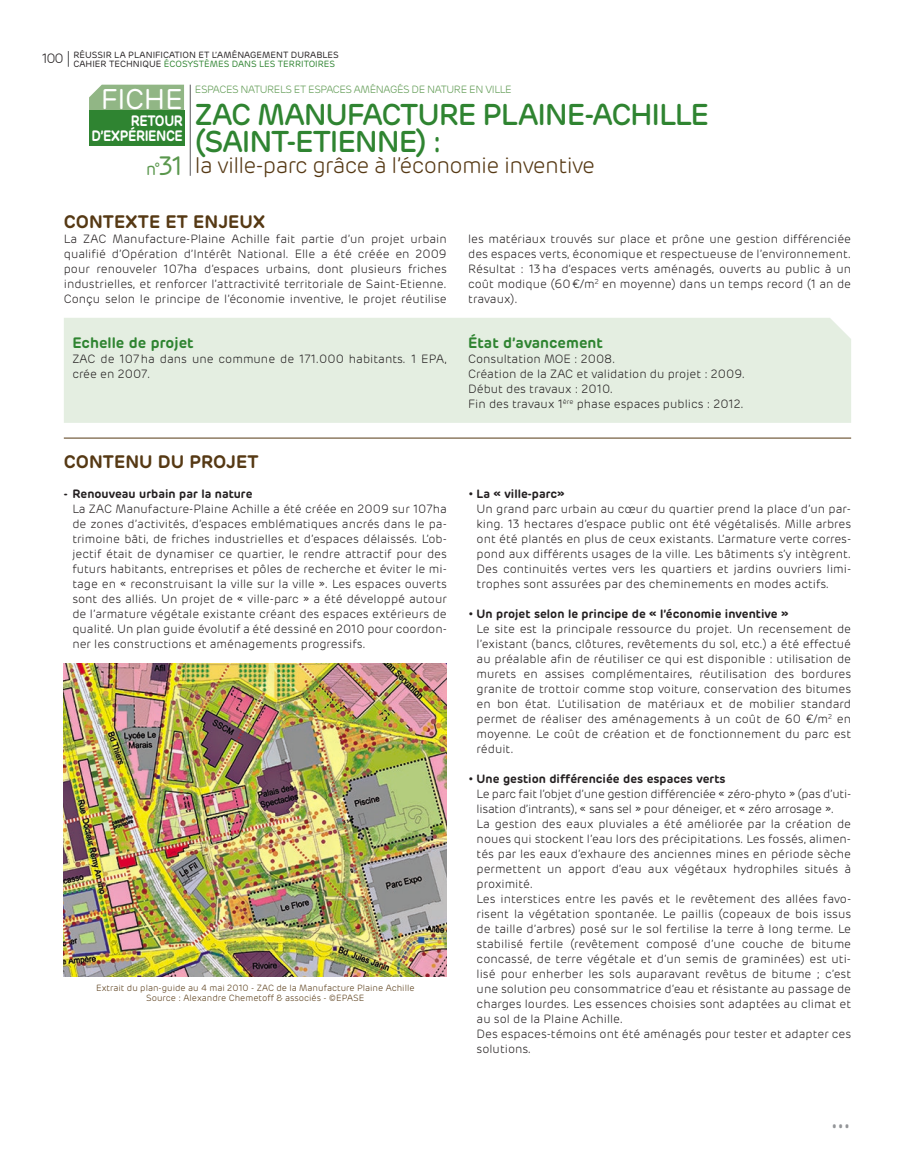
<style>
.page{position:relative;width:915px;height:1170px;background:#fff}
.page>*{position:absolute;margin:0;border:0;box-sizing:border-box;transform-origin:0 0}
.t1{font:500 30px/27px "Rubrik";letter-spacing:-.04em;color:#2f8431}
.t2{font:28.5px "Rubrik";letter-spacing:-.01em;color:#fff}
.t3{font:300 22.5px "Rubrik";letter-spacing:-.03em;color:#563914}
.t4{font:600 22.5px "Rubrik";color:#939598}
.t5{font:600 18px "Rubrik";color:#563914}
.t6{font:17.55px "Rubrik";color:#5a974d;scale:.94 1}
.t7{font:600 15px "Rubrik";color:#2f8431}
.t8{font:600 15px/15px "Rubrik";letter-spacing:-.03em;color:#fff;text-align:right;scale:.89 1}
.t9{font:600 15px "Rubrik";letter-spacing:-.03em;color:#fff}
.t10{font:300 12px/15px "Rubrik";color:#231f20;text-align:justify}
.t11{font:600 12px "Rubrik";color:#231f20}
.t12{font:300 10.5px "Rubrik";letter-spacing:-.04em;color:#5a974d}
.t13{font:300 9px/9.8px "Rubrik";color:#563914;text-align:center}
.t14{font:9px/9px "Rubrik";color:#231f20}
.s1{font-weight:300;font-size:13.5px}
.s2{color:#2f8431}
.s3{font-size:26.55px}
</style>
<div class="page">
<svg style="left:68px;top:51px;width:1px;height:16px"></svg>
<div style="left:64px;top:318px;width:786px;height:105px;background:#e4eee1"></div>
<hr style="left:64px;top:438px;width:786px;height:1px;background:#563914">
<hr style="left:190px;top:85px;width:1px;height:91px;background:#57585a">
<div style="left:89px;top:85px;width:95px;height:25px;background:#91b685"></div>
<div style="left:89px;top:110px;width:95px;height:36px;background:#2f8431"></div>
<img style="left:64px;top:663px;width:382px;height:313px">
<p class="t14" style="left:73px;top:50px;width:266px;text-indent:-32px"><span class="s1">100</span> RÉUSSIR LA PLANIFICATION ET L’AMÉNAGEMENT DURABLES<br>CAHIER TECHNIQUE <span class="s2">ÉCOSYSTÈMES DANS LES TERRITOIRES</span></p>
<h2 class="t2" style="left:101px;top:82px;width:84px">FICHE</h2>
<p class="t8" style="left:91px;top:114px;width:104px">RETOUR<br>D’EXPÉRIENCE</p>
<p class="t9" style="left:138px;top:109px;width:47px">OUTIL</p>
<h3 class="t6" style="left:146px;top:158px;width:41px">n°<span class="s3">31</span></h3>
<p class="t12" style="left:195px;top:83px;width:318px">ESPACES NATURELS ET ESPACES AMÉNAGÉS DE NATURE EN VILLE</p>
<h1 class="t1" style="left:195px;top:101px;width:515px">ZAC MANUFACTURE PLAINE-ACHILLE (SAINT-ETIENNE) :</h1>
<h3 class="t3" style="left:195px;top:152px;width:401px">la ville-parc grâce à l’économie inventive</h3>
<h3 class="t5" style="left:64px;top:210px;width:202px">CONTEXTE ET ENJEUX</h3>
<p class="t10" style="left:64px;top:231px;width:384px">La ZAC Manufacture-Plaine Achille fait partie d’un projet urbain qualifié d’Opération d’Intérêt National. Elle a été créée en 2009 pour renouveler 107ha d’espaces urbains, dont plusieurs friches industrielles, et renforcer l’attractivité territoriale de Saint-Etienne.<br>Conçu selon le principe de l’économie inventive, le projet réutilise</p>
<p class="t10" style="left:468px;top:231px;width:384px">les matériaux trouvés sur place et prône une gestion différenciée des espaces verts, économique et respectueuse de l’environnement.<br>Résultat : 13ha d’espaces verts aménagés, ouverts au public à un coût modique (60€/m<sup>2</sup> en moyenne) dans un temps record (1 an de travaux).</p>
<p class="t7" style="left:72px;top:333px;width:123px">Echelle de projet</p>
<p class="t10" style="left:72px;top:351px;width:376px">ZAC de 107ha dans une commune de 171.000 habitants. 1 EPA, crée en 2007.</p>
<h3 class="t5" style="left:64px;top:450px;width:196px">CONTENU DU PROJET</h3>
<p class="t11" style="left:64px;top:486px;width:190px">- Renouveau urbain par la nature</p>
<p class="t10" style="left:72px;top:501px;width:376px">La ZAC Manufacture-Plaine Achille a été créée en 2009 sur 107ha de zones d’activités, d’espaces emblématiques ancrés dans le pa&shy;trimoine bâti, de friches industrielles et d’espaces délaissés. L’ob&shy;jectif était de dynamiser ce quartier, le rendre attractif pour des futurs habitants, entreprises et pôles de recherche et éviter le mi&shy;tage en « reconstruisant la ville sur la ville ». Les espaces ouverts sont des alliés. Un projet de « ville-parc » a été développé autour de l’armature végétale existante créant des espaces extérieurs de qualité. Un plan guide évolutif a été dessiné en 2010 pour coordon&shy;ner les constructions et aménagements progressifs.</p>
<p class="t13" style="left:96px;top:982px;width:320px">Extrait du plan-guide au 4 mai 2010 - ZAC de la Manufacture Plaine Achille<br>Source : Alexandre Chemetoff &amp; associés - ©EPASE</p>
<p class="t7" style="left:468px;top:333px;width:136px">État d’avancement</p>
<p class="t10" style="left:468px;top:351px;width:279px;text-align:left">Consultation MOE : 2008.<br>Création de la ZAC et validation du projet : 2009.<br>Début des travaux : 2010.<br>Fin des travaux 1<sup>ère</sup> phase espaces publics : 2012.</p>
<p class="t11" style="left:468px;top:486px;width:98px">• La « ville-parc»</p>
<p class="t10" style="left:476px;top:501px;width:376px">Un grand parc urbain au cœur du quartier prend la place d’un par&shy;king. 13 hectares d’espace public ont été végétalisés. Mille arbres ont été plantés en plus de ceux existants. L’armature verte corres&shy;pond aux différents usages de la ville. Les bâtiments s’y intègrent.<br>Des continuités vertes vers les quartiers et jardins ouvriers limi&shy;trophes sont assurées par des cheminements en modes actifs.</p>
<p class="t11" style="left:468px;top:606px;width:322px">• Un projet selon le principe de « l’économie inventive »</p>
<p class="t10" style="left:476px;top:621px;width:376px">Le site est la principale ressource du projet. Un recensement de l’existant (bancs, clôtures, revêtements du sol, etc.) a été effectué au préalable afin de réutiliser ce qui est disponible : utilisation de murets en assises complémentaires, réutilisation des bordures granite de trottoir comme stop voiture, conservation des bitumes en bon état. L’utilisation de matériaux et de mobilier standard permet de réaliser des aménagements à un coût de 60 €/m<sup>2</sup> en moyenne. Le coût de création et de fonctionnement du parc est réduit.</p>
<p class="t11" style="left:468px;top:771px;width:259px">• Une gestion différenciée des espaces verts</p>
<p class="t10" style="left:476px;top:786px;width:376px;text-align:left">Le parc fait l’objet d’une gestion différenciée « zéro-phyto » (pas d’uti&shy;lisation d’intrants), « sans sel » pour déneiger, et « zéro arrosage ».<br>La gestion des eaux pluviales a été améliorée par la création de noues qui stockent l’eau lors des précipitations. Les fossés, alimen&shy;tés par les eaux d’exhaure des anciennes mines en période sèche permettent un apport d’eau aux végétaux hydrophiles situés à proximité.<br>Les interstices entre les pavés et le revêtement des allées favo&shy;risent la végétation spontanée. Le paillis (copeaux de bois issus de taille d’arbres) posé sur le sol fertilise la terre à long terme. Le stabilisé fertile (revêtement composé d’une couche de bitume concassé, de terre végétale et d’un semis de graminées) est uti&shy;lisé pour enherber les sols auparavant revêtus de bitume ; c’est une solution peu consommatrice d’eau et résistante au passage de charges lourdes. Les essences choisies sont adaptées au climat et au sol de la Plaine Achille.<br>Des espaces-témoins ont été aménagés pour tester et adapter ces solutions.</p>
<h3 class="t4" style="left:831px;top:1105px;width:20px">...</h3>
</div>
